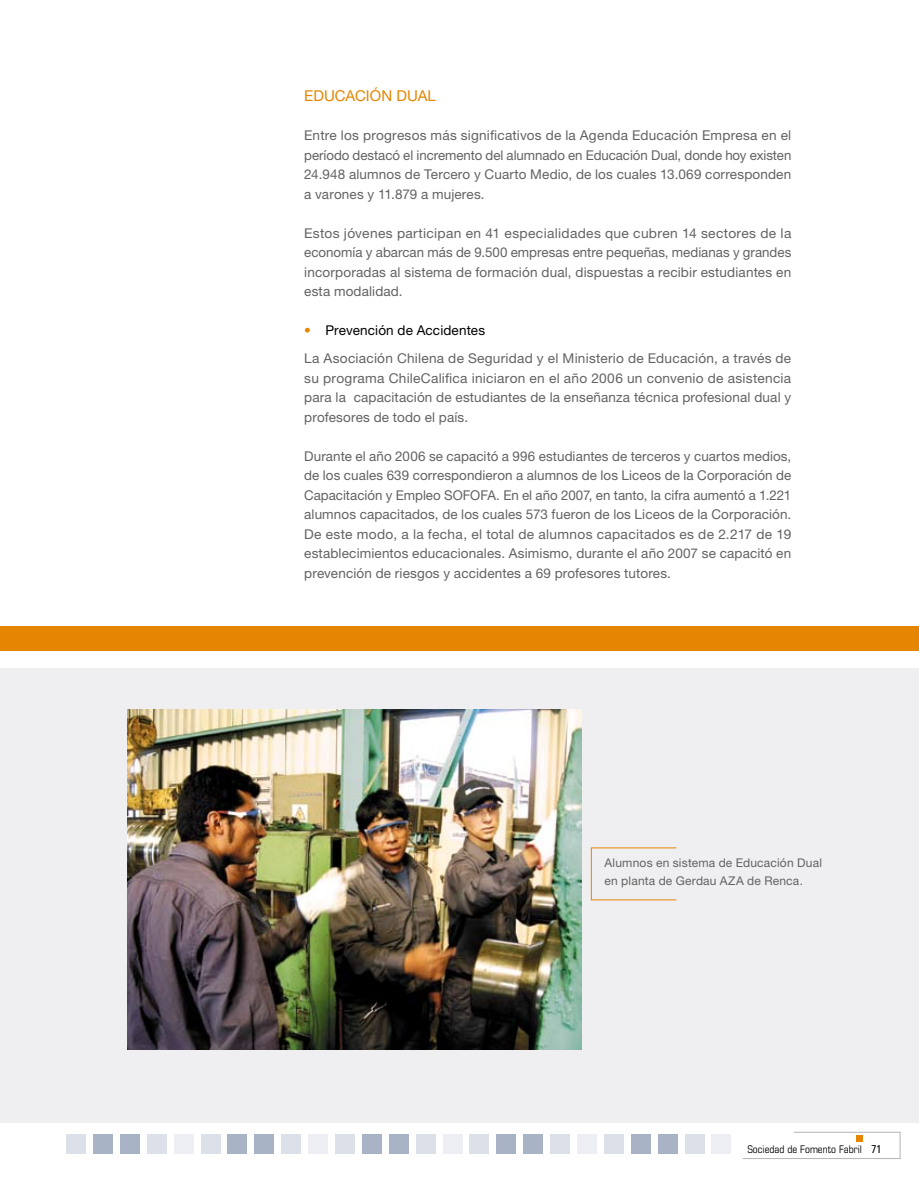
<style>
.page{position:relative;width:919px;height:1191px;background:#fff}
.page>*{position:absolute;margin:0;border:0;box-sizing:border-box;transform-origin:0 0}
.t1{font:15px "Helvetica Neue";color:#e68600}
.t2{font:13.5px/19.5px "Helvetica Neue";letter-spacing:.01em;color:#626262;text-align:justify}
.t3{font:12px/18px "Helvetica Neue";letter-spacing:.015em;color:#626262}
.t4{font:condensed 11.25px "Frutiger";color:#000}
.t5{font:condensed 10.5px "Eurostile";color:#000}
.s1{color:#e68600}
.s2{color:#000}
</style>
<div class="page">
<svg style="left:742px;top:1131px;width:158px;height:28px"></svg>
<div style="left:66px;top:1133px;width:20px;height:20px;background:#dbe0e9"></div>
<div style="left:93px;top:1133px;width:20px;height:20px;background:#a8b3c6"></div>
<div style="left:120px;top:1133px;width:20px;height:20px;background:#a8b3c6"></div>
<div style="left:147px;top:1133px;width:19px;height:20px;background:#dbe0e9"></div>
<div style="left:174px;top:1133px;width:19px;height:20px;background:#edeff4"></div>
<div style="left:201px;top:1133px;width:19px;height:20px;background:#dbe0e9"></div>
<div style="left:228px;top:1133px;width:19px;height:20px;background:#a8b3c6"></div>
<div style="left:254px;top:1133px;width:20px;height:20px;background:#a8b3c6"></div>
<div style="left:281px;top:1133px;width:20px;height:20px;background:#dbe0e9"></div>
<div style="left:308px;top:1133px;width:20px;height:20px;background:#edeff4"></div>
<div style="left:335px;top:1133px;width:20px;height:20px;background:#dbe0e9"></div>
<div style="left:362px;top:1133px;width:19px;height:20px;background:#a8b3c6"></div>
<div style="left:389px;top:1133px;width:19px;height:20px;background:#a8b3c6"></div>
<div style="left:416px;top:1133px;width:19px;height:20px;background:#dbe0e9"></div>
<div style="left:442px;top:1133px;width:20px;height:20px;background:#edeff4"></div>
<div style="left:469px;top:1133px;width:20px;height:20px;background:#dbe0e9"></div>
<div style="left:496px;top:1133px;width:20px;height:20px;background:#a8b3c6"></div>
<div style="left:523px;top:1133px;width:20px;height:20px;background:#a8b3c6"></div>
<div style="left:550px;top:1133px;width:20px;height:20px;background:#dbe0e9"></div>
<div style="left:577px;top:1133px;width:19px;height:20px;background:#edeff4"></div>
<div style="left:604px;top:1133px;width:19px;height:20px;background:#dbe0e9"></div>
<div style="left:631px;top:1133px;width:19px;height:20px;background:#a8b3c6"></div>
<div style="left:657px;top:1133px;width:20px;height:20px;background:#a8b3c6"></div>
<div style="left:684px;top:1133px;width:20px;height:20px;background:#dbe0e9"></div>
<div style="left:711px;top:1133px;width:20px;height:20px;background:#edeff4"></div>
<div style="left:0;top:669px;width:918px;height:454px;background:#efeff1"></div>
<img style="left:128px;top:709px;width:453px;height:340px">
<div style="left:1px;top:627px;width:917px;height:24px;background:#e68600"></div>
<p class="t1" style="left:304px;top:87px;width:20px">Educaci</p>
<p class="t1" style="left:370px;top:87px;width:67px">ón Dual</p>
<p class="t2" style="left:304px;top:125px;width:488px">Entre los progresos más significativos de la Agenda Educación Empresa en el período destacó el incremento del alumnado en Educación Dual, donde hoy existen 24.948 alumnos de Tercero y Cuarto Medio, de los cuales 13.069 corresponden a varones y 11.879 a mujeres.</p>
<p class="t2" style="left:304px;top:223px;width:488px">Estos jóvenes participan en 41 especialidades que cubren 14 sectores de la economía y abarcan más de 9.500 empresas entre pequeñas, medianas y grandes incorporadas al sistema de formación dual, dispuestas a recibir estudiantes en esta modalidad.</p>
<p class="t2" style="left:304px;top:316px;width:488px;line-height:28px"><span class="s1">•</span> <span class="s2">Prevención de Accidentes<br></span>La Asociación Chilena de Seguridad y el Ministerio de Educación, a través de</p>
<p class="t2" style="left:304px;top:368px;width:488px">su programa ChileCalifica iniciaron en el año 2006 un convenio de asistencia para la capacitación de estudiantes de la enseñanza técnica profesional dual y profesores de todo el país.</p>
<p class="t2" style="left:304px;top:446px;width:488px">Durante el año 2006 se capacitó a 996 estudiantes de terceros y cuartos medios, de los cuales 639 correspondieron a alumnos de los Liceos de la Corporación de Capacitación y Empleo SOFOFA. En el año 2007, en tanto, la cifra aumentó a 1.221 alumnos capacitados, de los cuales 573 fueron de los Liceos de la Corporación.<br>De este modo, a la fecha, el total de alumnos capacitados es de 2.217 de 19 establecimientos educacionales. Asimismo, durante el año 2007 se capacitó en prevención de riesgos y accidentes a 69 profesores tutores.</p>
<p class="t3" style="left:604px;top:854px;width:219px">Alumnos en sistema de Educación Dual en planta de Gerdau AZA de Renca.</p>
<p class="t5" style="left:747px;top:1143px;width:116px">Sociedad de Fomento Fabril</p>
<p class="t4" style="left:871px;top:1142px;width:12px">71</p>
</div>
